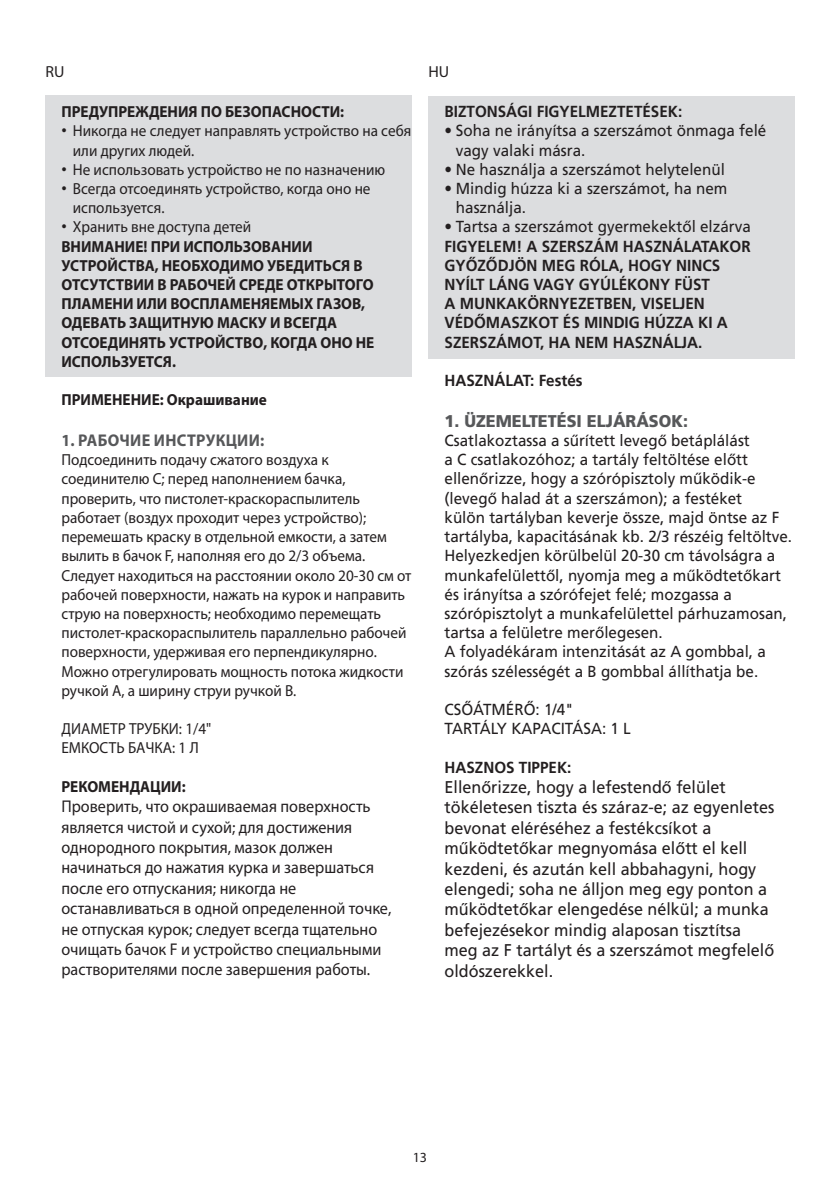
<style>
.page{position:relative;width:840px;height:1191px;background:#fff}
.page>*{position:absolute;margin:0;border:0;box-sizing:border-box;transform-origin:0 0}
.t1{font:17px/20.4px "Frutiger LT Pro";color:#231f20;scale:.95 1}
.t2{font:17px/20.4px "Myriad Pro";color:#231f20;scale:.95 1}
.t3{font:900 17px "Frutiger LT Pro";color:#57585a;scale:.95 1}
.t4{font:700 17px "Myriad Pro";letter-spacing:.02em;color:#57585a;scale:.95 1}
.t5{font:16px/19.2px "Frutiger LT Pro";color:#231f20;scale:.95 1}
.t6{font:16px/19.2px "Myriad Pro";color:#231f20;scale:.95 1}
.t7{font:700 16px/19.2px "Myriad Pro";color:#231f20;scale:.95 1}
.t8{font:700 16px/19.2px "Frutiger LT Pro";color:#231f20;scale:.95 1}
.t9{font:16px "Myriad Pro";color:#231f20}
.t10{font:14px "Myriad Pro";color:#231f20}
.s1{font-family:"Arial"}
.s2{font-family:"Arial";font-weight:400}
.s3{font-weight:400}
</style>
<div class="page">
<div style="left:428px;top:96px;width:366px;height:263px;background:#dcdddf"></div>
<div style="left:45px;top:96px;width:366px;height:281px;background:#dcdddf"></div>
<p class="t9" style="left:45px;top:62px;width:20px">RU</p>
<p class="t9" style="left:428px;top:62px;width:22px">HU</p>
<p class="t7" style="left:61px;top:102px;width:299px">ПРЕДУПРЕЖДЕНИЯ ПО БЕЗОПАСНОСТИ:</p>
<p class="t6" style="left:73px;top:121px;width:357px;text-indent:-11px"><span class="s1">•</span> Никогда не следует направлять устройство на себя или других людей.</p>
<p class="t6" style="left:61px;top:159px;width:342px"><span class="s1">•</span> Не использовать устройство не по назначению</p>
<p class="t6" style="left:73px;top:179px;width:315px;text-indent:-11px"><span class="s1">•</span> Всегда отсоединять устройство, когда оно не используется.</p>
<p class="t7" style="left:61px;top:217px;width:331px"><span class="s2">•</span> <span class="s3">Хранить вне доступа детей<br></span>ВНИМАНИЕ! ПРИ ИСПОЛЬЗОВАНИИ<br>УСТРОЙСТВА, НЕОБХОДИМО УБЕДИТЬСЯ В<br>ОТСУТСТВИИ В РАБОЧЕЙ СРЕДЕ ОТКРЫТОГО<br>ПЛАМЕНИ ИЛИ ВОСПЛАМЕНЯЕМЫХ ГАЗОВ,<br>ОДЕВАТЬ ЗАЩИТНУЮ МАСКУ И ВСЕГДА<br>ОТСОЕДИНЯТЬ УСТРОЙСТВО, КОГДА ОНО НЕ<br>ИСПОЛЬЗУЕТСЯ.</p>
<p class="t7" style="left:61px;top:390px;width:218px">ПРИМЕНЕНИЕ: Окрашивание</p>
<p class="t4" style="left:61px;top:429px;width:215px">1. РАБОЧИЕ ИНСТРУКЦИИ:</p>
<p class="t6" style="left:61px;top:450px;width:370px">Подсоединить подачу сжатого воздуха к соединителю C; перед наполнением бачка, проверить, что пистолет-краскораспылитель работает (воздух проходит через устройство); перемешать краску в отдельной емкости, а затем вылить в бачок F, наполняя его до 2/3 объема.<br>Следует находиться на расстоянии около 20-30 см от рабочей поверхности, нажать на курок и направить струю на поверхность; необходимо перемещать пистолет-краскораспылитель параллельно рабочей поверхности, удерживая его перпендикулярно.<br>Можно отрегулировать мощность потока жидкости ручкой A, а ширину струи ручкой B.</p>
<p class="t6" style="left:61px;top:719px;width:159px">ДИАМЕТР ТРУБКИ: 1/4"<br>ЕМКОСТЬ БАЧКА: 1 Л</p>
<p class="t7" style="left:61px;top:776px;width:132px">РЕКОМЕНДАЦИИ:</p>
<p class="t2" style="left:61px;top:796px;width:348px">Проверить, что окрашиваемая поверхность является чистой и сухой; для достижения однородного покрытия, мазок должен начинаться до нажатия курка и завершаться после его отпускания; никогда не останавливаться в одной определенной точке, не отпуская курок; следует всегда тщательно очищать бачок F и устройство специальными растворителями после завершения работы.</p>
<p class="t8" style="left:444px;top:102px;width:251px">BIZTONSÁGI FIGYELMEZTETÉSEK:</p>
<p class="t5" style="left:455px;top:121px;width:328px;text-indent:-11px">• Soha ne irányítsa a szerszámot önmaga felé vagy valaki másra.</p>
<p class="t5" style="left:444px;top:160px;width:296px">• Ne használja a szerszámot helytelenül</p>
<p class="t5" style="left:455px;top:179px;width:287px;text-indent:-11px">• Mindig húzza ki a szerszámot, ha nem használja.</p>
<p class="t5" style="left:444px;top:217px;width:324px">• Tartsa a szerszámot gyermekektől elzárva</p>
<p class="t8" style="left:444px;top:236px;width:323px">FIGYELEM! A SZERSZÁM HASZNÁLATAKOR<br>GYŐZŐDJÖN MEG RÓLA, HOGY NINCS<br>NYÍLT LÁNG VAGY GYÚLÉKONY FÜST<br>A MUNKAKÖRNYEZETBEN, VISELJEN<br>VÉDŐMASZKOT ÉS MINDIG HÚZZA KI A<br>SZERSZÁMOT, HA NEM HASZNÁLJA.</p>
<p class="t8" style="left:444px;top:371px;width:147px">HASZNÁLAT: Festés</p>
<p class="t3" style="left:444px;top:410px;width:258px">1. ÜZEMELTETÉSI ELJÁRÁSOK:</p>
<p class="t5" style="left:444px;top:431px;width:367px">Csatlakoztassa a sűrített levegő betáplálást<br>a C csatlakozóhoz; a tartály feltöltése előtt ellenőrizze, hogy a szórópisztoly működik-e (levegő halad át a szerszámon); a festéket<br>külön tartályban keverje össze, majd öntse az F tartályba, kapacitásának kb. 2/3 részéig feltöltve.<br>Helyezkedjen körülbelül 20-30 cm távolságra a munkafelülettől, nyomja meg a működtetőkart és irányítsa a szórófejet felé; mozgassa a szórópisztolyt a munkafelülettel párhuzamosan, tartsa a felületre merőlegesen.<br>A folyadékáram intenzitását az A gombbal, a szórás szélességét a B gombbal állíthatja be.</p>
<p class="t5" style="left:444px;top:700px;width:197px">CSŐÁTMÉRŐ: 1/4"<br>TARTÁLY KAPACITÁSA: 1 L</p>
<p class="t8" style="left:444px;top:757px;width:135px">HASZNOS TIPPEK:</p>
<p class="t1" style="left:444px;top:777px;width:348px">Ellenőrizze, hogy a lefestendő felület tökéletesen tiszta és száraz-e; az egyenletes bevonat eléréséhez a festékcsíkot a működtetőkar megnyomása előtt el kell kezdeni, és azután kell abbahagyni, hogy elengedi; soha ne álljon meg egy ponton a működtetőkar elengedése nélkül; a munka befejezésekor mindig alaposan tisztítsa meg az F tartályt és a szerszámot megfelelő oldószerekkel.</p>
<p class="t10" style="left:412px;top:1148px;width:16px">13</p>
</div>
